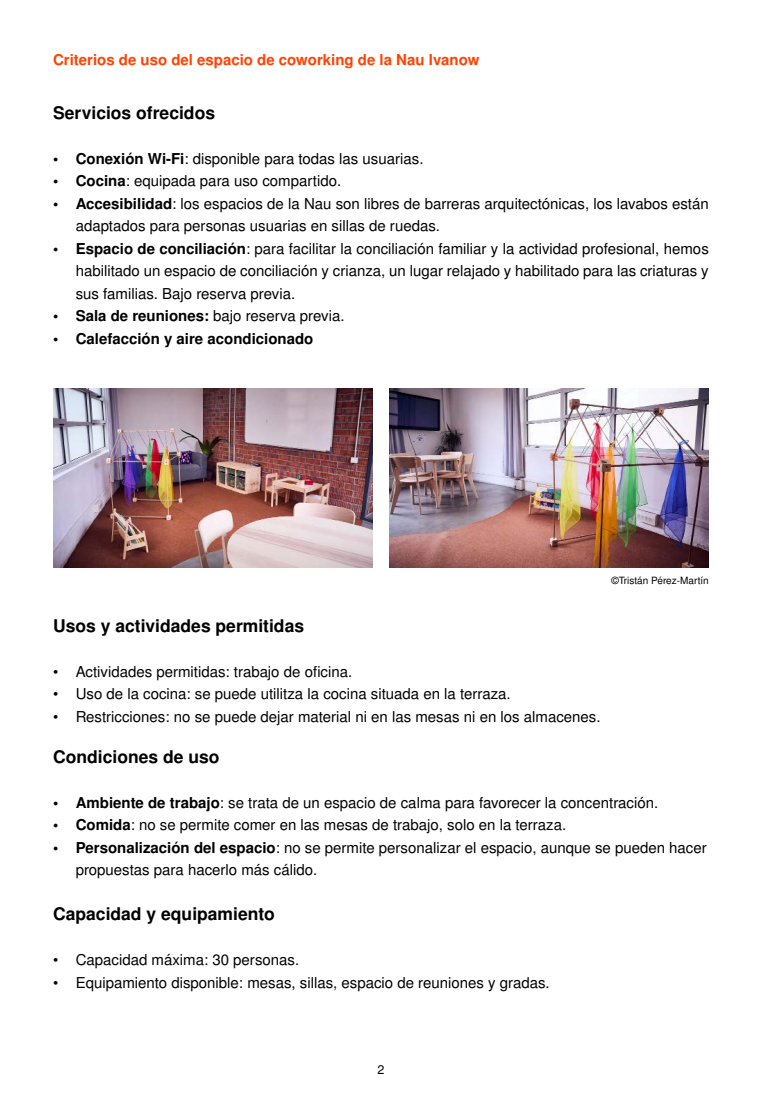
<style>
.page{position:relative;width:762px;height:1117px;background:#fff}
.page>*{position:absolute;margin:0;border:0;box-sizing:border-box;transform-origin:0 0}
.t1{font:700 17.5px "Nimbus San L";color:#000}
.t2{font:15px/22.5px "Nimbus San L";color:#000}
.t3{font:700 15px "Nimbus San L";color:#ff4200}
.t4{font:700 15px "Nimbus San L";color:#000}
.t5{font:12.5px "Nimbus San L";color:#000}
.t6{font:10px "Nimbus San L";color:#000}
.s1{font-weight:700}
</style>
<div class="page">
<img style="left:53px;top:388px;width:319px;height:179px">
<img style="left:390px;top:388px;width:319px;height:179px">
<p class="t3" style="left:53px;top:50px;width:428px">Criterios de uso del espacio de coworking de la Nau Ivanow</p>
<p class="t1" style="left:53px;top:101px;width:163px">Servicios ofrecidos</p>
<p class="t2" style="left:53px;top:147px;width:372px"><span class="s1">• Conexión Wi-Fi</span>: disponible para todas las usuarias.</p>
<p class="t2" style="left:53px;top:170px;width:290px"><span class="s1">• Cocina</span>: equipada para uso compartido.</p>
<p class="t2" style="left:76px;top:192px;width:635px;text-indent:-22px"><span class="s1">• Accesibilidad</span>: los espacios de la Nau son libres de barreras arquitectónicas, los lavabos están adaptados para personas usuarias en sillas de ruedas.</p>
<p class="t2" style="left:76px;top:237px;width:635px;text-align:justify;text-indent:-22px"><span class="s1">• Espacio de conciliación</span>: para facilitar la conciliación familiar y la actividad profesional, hemos habilitado un espacio de conciliación y crianza, un lugar relajado y habilitado para las criaturas y sus familias. Bajo reserva previa.</p>
<p class="t2" style="left:53px;top:305px;width:293px"><span class="s1">• Sala de reuniones:</span> bajo reserva previa.</p>
<p class="t4" style="left:53px;top:329px;width:262px">• Calefacción y aire acondicionado</p>
<p class="t6" style="left:611px;top:574px;width:99px">©Tristán Pérez-Martín</p>
<p class="t1" style="left:53px;top:614px;width:252px">Usos y actividades permitidas</p>
<p class="t2" style="left:53px;top:660px;width:300px">• Actividades permitidas: trabajo de oficina.</p>
<p class="t2" style="left:53px;top:683px;width:459px">• Uso de la cocina: se puede utilitza la cocina situada en la terraza.</p>
<p class="t2" style="left:53px;top:705px;width:549px">• Restricciones: no se puede dejar material ni en las mesas ni en los almacenes.</p>
<p class="t1" style="left:53px;top:745px;width:168px">Condiciones de uso</p>
<p class="t2" style="left:53px;top:791px;width:606px"><span class="s1">• Ambiente de trabajo</span>: se trata de un espacio de calma para favorecer la concentración.</p>
<p class="t2" style="left:53px;top:813px;width:514px"><span class="s1">• Comida</span>: no se permite comer en las mesas de trabajo, solo en la terraza.</p>
<p class="t2" style="left:76px;top:836px;width:632px;text-indent:-22px"><span class="s1">• Personalización del espacio</span>: no se permite personalizar el espacio, aunque se pueden hacer propuestas para hacerlo más cálido.</p>
<p class="t1" style="left:53px;top:902px;width:223px">Capacidad y equipamiento</p>
<p class="t2" style="left:53px;top:948px;width:247px">• Capacidad máxima: 30 personas.</p>
<p class="t2" style="left:53px;top:971px;width:498px">• Equipamiento disponible: mesas, sillas, espacio de reuniones y gradas.</p>
<p class="t5" style="left:377px;top:1061px;width:8px">2</p>
</div>
